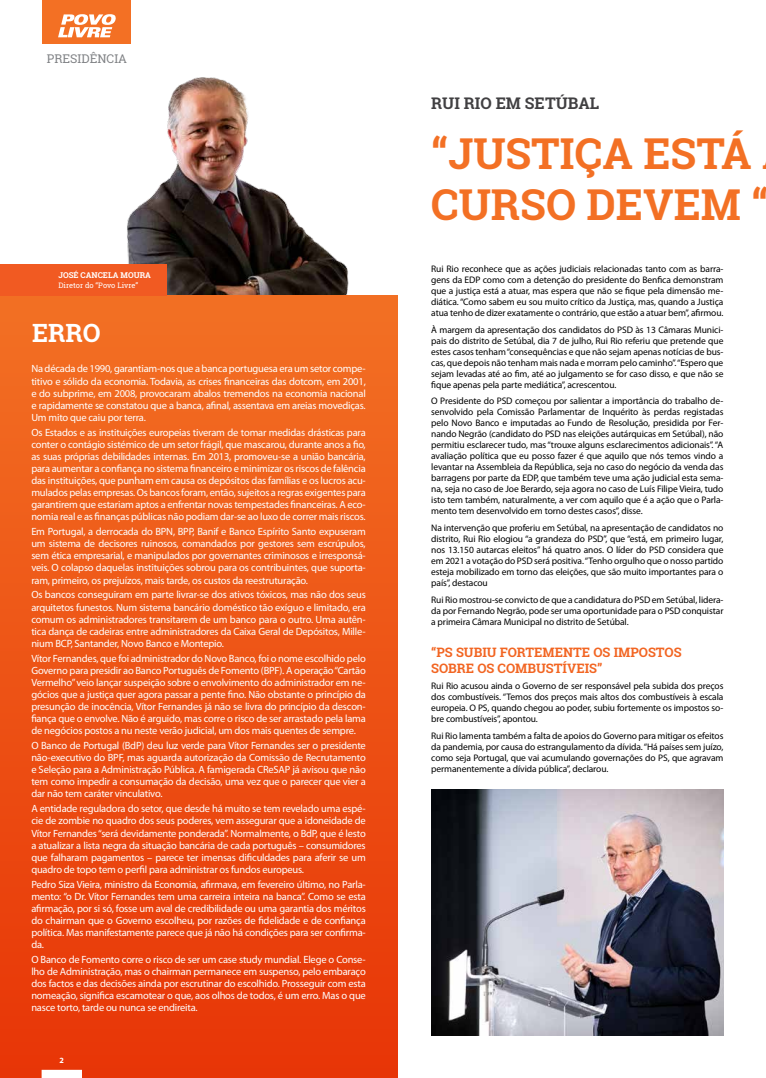
<style>
.page{position:relative;width:766px;height:1078px;background:#fff}
.page>*{position:absolute;margin:0;border:0;box-sizing:border-box;transform-origin:0 0}
.t1{font:700 42.5px/51.1px "Roboto Slab";color:#f37024}
.t2{font:700 25.1px "Roboto Slab";color:#fff}
.t3{font:700 16px "Roboto Slab";color:#414042}
.t4{font:700 13px/15.6px "Roboto Slab";color:#f26522}
.t5{font:12px "Roboto Slab";color:#808285}
.t6{font:10.5px/12.1px "Myriad Pro";letter-spacing:-.02em;color:#fff;text-align:justify}
.t7{font:9.5px/11px "Myriad Pro";letter-spacing:-.01em;color:#000;text-align:justify}
.t8{font:700 8px "Roboto Slab";color:#fff}
.t9{font:700 8px "Myriad Pro";color:#fff}
.t10{font:7.5px "Roboto Slab";color:#fff}
</style>
<div class="page">
<img style="left:101px;top:77px;width:253px;height:219px">
<div style="left:0;top:296px;width:397px;height:781px;background:linear-gradient(to bottom,#f37024,#e73507)"></div>
<div style="left:42px;top:1069px;width:39px;height:8px;background:#fff"></div>
<div style="left:42px;top:1069px;width:40px;height:8px;border:1px solid #fff"></div>
<div style="left:43px;top:0;width:88px;height:44px;background:#f37024"></div>
<svg style="left:58px;top:14px;width:58px;height:23px"></svg>
<div style="left:0;top:265px;width:166px;height:31px;background:#f15a22"></div>
<img style="left:431px;top:789px;width:292px;height:246px">
<p class="t5" style="left:47px;top:51px;width:82px">PRESIDÊNCIA</p>
<p class="t8" style="left:58px;top:270px;width:94px">JOSÉ CANCELA MOURA</p>
<p class="t10" style="left:58px;top:280px;width:81px">Diretor do “Povo Livre”</p>
<h2 class="t2" style="left:32px;top:315px;width:70px">ERRO</h2>
<p class="t6" style="left:31px;top:362px;width:336px">Na década de 1990, garantiam-nos que a banca portuguesa era um setor compe&shy;titivo e sólido da economia. Todavia, as crises financeiras das dotcom, em 2001, e do subprime, em 2008, provocaram abalos tremendos na economia nacional e rapidamente se constatou que a banca, afinal, assentava em areias movediças.<br>Um mito que caiu por terra.</p>
<p class="t6" style="left:31px;top:426px;width:336px">Os Estados e as instituições europeias tiveram de tomar medidas drásticas para conter o contágio sistémico de um setor frágil, que mascarou, durante anos a fio, as suas próprias debilidades internas. Em 2013, promoveu-se a união bancária, para aumentar a confiança no sistema financeiro e minimizar os riscos de falência das instituições, que punham em causa os depósitos das famílias e os lucros acu&shy;mulados pelas empresas. Os bancos foram, então, sujeitos a regras exigentes para garantirem que estariam aptos a enfrentar novas tempestades financeiras. A eco&shy;nomia real e as finanças públicas não podiam dar-se ao luxo de correr mais riscos.</p>
<p class="t6" style="left:31px;top:525px;width:336px">Em Portugal, a derrocada do BPN, BPP, Banif e Banco Espírito Santo expuseram um sistema de decisores ruinosos, comandados por gestores sem escrúpulos, sem ética empresarial, e manipulados por governantes criminosos e irresponsá&shy;veis. O colapso daquelas instituições sobrou para os contribuintes, que suporta&shy;ram, primeiro, os prejuízos, mais tarde, os custos da reestruturação.</p>
<p class="t6" style="left:31px;top:588px;width:336px">Os bancos conseguiram em parte livrar-se dos ativos tóxicos, mas não dos seus arquitetos funestos. Num sistema bancário doméstico tão exíguo e limitado, era comum os administradores transitarem de um banco para o outro. Uma autên&shy;tica dança de cadeiras entre administradores da Caixa Geral de Depósitos, Mille&shy;nium BCP, Santander, Novo Banco e Montepio.</p>
<p class="t6" style="left:31px;top:651px;width:336px">Vítor Fernandes, que foi administrador do Novo Banco, foi o nome escolhido pelo Governo para presidir ao Banco Português de Fomento (BPF). A operação “Cartão Vermelho” veio lançar suspeição sobre o envolvimento do administrador em ne&shy;gócios que a justiça quer agora passar a pente fino. Não obstante o princípio da presunção de inocência, Vítor Fernandes já não se livra do princípio da descon&shy;fiança que o envolve. Não é arguido, mas corre o risco de ser arrastado pela lama de negócios postos a nu neste verão judicial, um dos mais quentes de sempre.</p>
<p class="t6" style="left:31px;top:739px;width:336px">O Banco de Portugal (BdP) deu luz verde para Vítor Fernandes ser o presidente não-executivo do BPF, mas aguarda autorização da Comissão de Recrutamento e Seleção para a Administração Pública. A famigerada CReSAP já avisou que não tem como impedir a consumação da decisão, uma vez que o parecer que vier a dar não tem caráter vinculativo.</p>
<p class="t6" style="left:31px;top:802px;width:336px">A entidade reguladora do setor, que desde há muito se tem revelado uma espé&shy;cie de zombie no quadro dos seus poderes, vem assegurar que a idoneidade de Vítor Fernandes “será devidamente ponderada”. Normalmente, o BdP, que é lesto a atualizar a lista negra da situação bancária de cada português – consumidores que falharam pagamentos – parece ter imensas dificuldades para aferir se um quadro de topo tem o perfil para administrar os fundos europeus.</p>
<p class="t6" style="left:31px;top:877px;width:336px">Pedro Siza Vieira, ministro da Economia, afirmava, em fevereiro último, no Parla&shy;mento: “o Dr. Vítor Fernandes tem uma carreira inteira na banca”. Como se esta afirmação, por si só, fosse um aval de credibilidade ou uma garantia dos méritos do chairman que o Governo escolheu, por razões de fidelidade e de confiança política. Mas manifestamente parece que já não há condições para ser confirma&shy;da.</p>
<p class="t6" style="left:31px;top:953px;width:336px">O Banco de Fomento corre o risco de ser um case study mundial. Elege o Conse&shy;lho de Administração, mas o chairman permanece em suspenso, pelo embaraço dos factos e das decisões ainda por escrutinar do escolhido. Prosseguir com esta nomeação, significa escamotear o que, aos olhos de todos, é um erro. Mas o que nasce torto, tarde ou nunca se endireita.</p>
<p class="t9" style="left:60px;top:1054px;width:6px">2</p>
<h3 class="t3" style="left:431px;top:92px;width:169px">RUI RIO EM SETÚBAL</h3>
<h1 class="t1" style="left:431px;top:127px;width:339px">“JUSTIÇA ESTÁ<br>CURSO DEVEM “</h1>
<p class="t7" style="left:431px;top:263px;width:293px">Rui Rio reconhece que as ações judiciais relacionadas tanto com as barra&shy;gens da EDP como com a detenção do presidente do Benfica demonstram que a justiça está a atuar, mas espera que não se fique pela dimensão me&shy;diática. “Como sabem eu sou muito crítico da Justiça, mas, quando a Justiça atua tenho de dizer exatamente o contrário, que estão a atuar bem”, afirmou.</p>
<p class="t7" style="left:431px;top:323px;width:294px">À margem da apresentação dos candidatos do PSD às 13 Câmaras Munici&shy;pais do distrito de Setúbal, dia 7 de julho, Rui Rio referiu que pretende que estes casos tenham “consequências e que não sejam apenas notícias de bus&shy;cas, que depois não tenham mais nada e morram pelo caminho”. “Espero que sejam levadas até ao fim, até ao julgamento se for caso disso, e que não se fique apenas pela parte mediática”, acrescentou.</p>
<p class="t7" style="left:431px;top:395px;width:293px">O Presidente do PSD começou por salientar a importância do trabalho de&shy;senvolvido pela Comissão Parlamentar de Inquérito às perdas registadas pelo Novo Banco e imputadas ao Fundo de Resolução, presidida por Fer&shy;nando Negrão (candidato do PSD nas eleições autárquicas em Setúbal), não permitiu esclarecer tudo, mas “trouxe alguns esclarecimentos adicionais”. “A avaliação política que eu posso fazer é que aquilo que nós temos vindo a levantar na Assembleia da República, seja no caso do negócio da venda das barragens por parte da EDP, que também teve uma ação judicial esta sema&shy;na, seja no caso de Joe Berardo, seja agora no caso de Luís Filipe Vieira, tudo isto tem também, naturalmente, a ver com aquilo que é a ação que o Parla&shy;mento tem desenvolvido em torno destes casos”, disse.</p>
<p class="t7" style="left:431px;top:522px;width:294px">Na intervenção que proferiu em Setúbal, na apresentação de candidatos no distrito, Rui Rio elogiou “a grandeza do PSD”, que “está, em primeiro lugar, nos 13.150 autarcas eleitos” há quatro anos. O líder do PSD considera que em 2021 a votação do PSD será positiva. “Tenho orgulho que o nosso partido esteja mobilizado em torno das eleições, que são muito importantes para o país”, destacou</p>
<p class="t7" style="left:431px;top:594px;width:293px">Rui Rio mostrou-se convicto de que a candidatura do PSD em Setúbal, lidera&shy;da por Fernando Negrão, pode ser uma oportunidade para o PSD conquistar a primeira Câmara Municipal no distrito de Setúbal.</p>
<p class="t4" style="left:431px;top:644px;width:252px">“PS SUBIU FORTEMENTE OS IMPOSTOS<br>SOBRE OS COMBUSTÍVEIS”</p>
<p class="t7" style="left:431px;top:680px;width:293px">Rui Rio acusou ainda o Governo de ser responsável pela subida dos preços dos combustíveis. “Temos dos preços mais altos dos combustíveis à escala europeia. O PS, quando chegou ao poder, subiu fortemente os impostos so&shy;bre combustíveis”, apontou.</p>
<p class="t7" style="left:431px;top:730px;width:293px">Rui Rio lamenta também a falta de apoios do Governo para mitigar os efeitos da pandemia, por causa do estrangulamento da dívida. “Há países sem juízo, como seja Portugal, que vai acumulando governações do PS, que agravam permanentemente a dívida pública”, declarou.</p>
</div>
